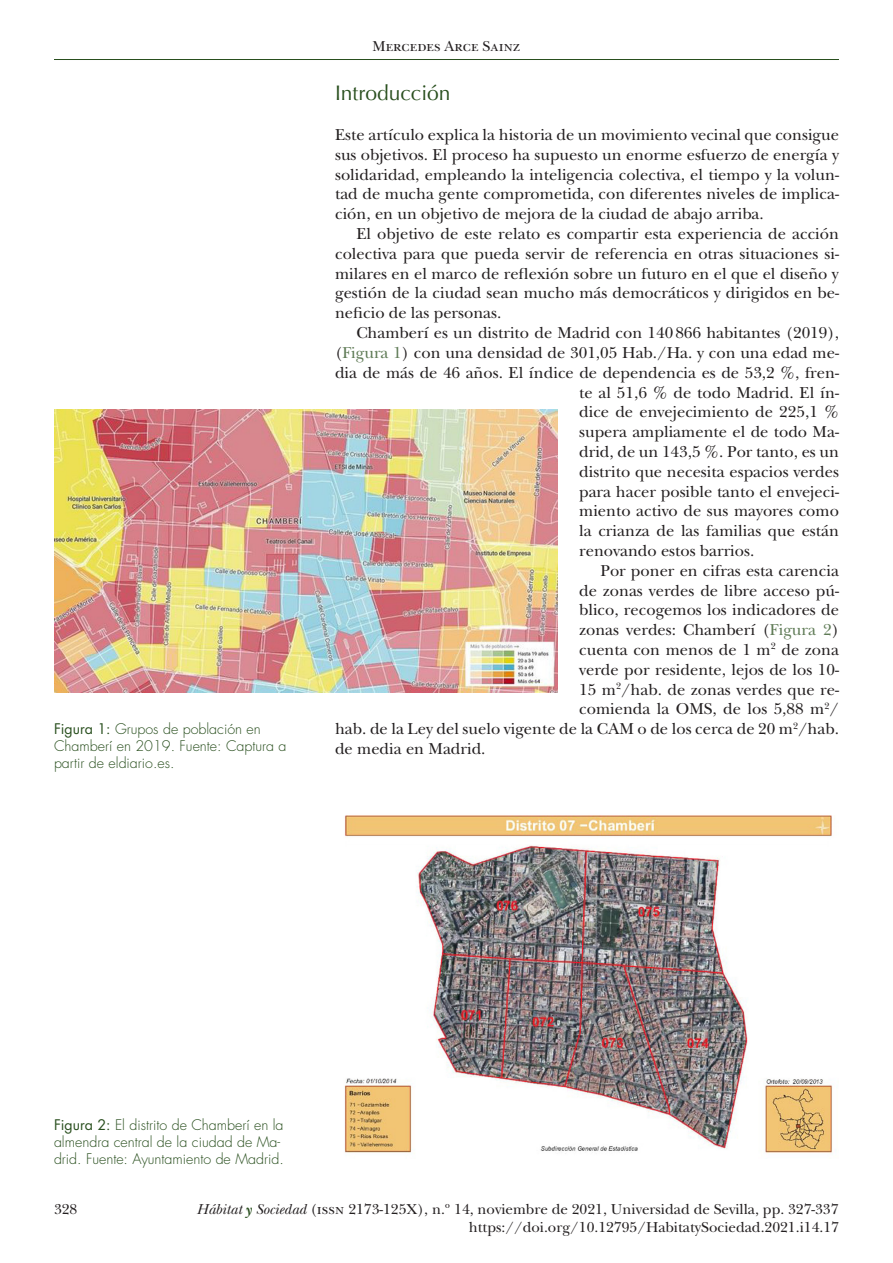
<style>
.page{position:relative;width:893px;height:1263px;background:#fff}
.page>*{position:absolute;margin:0;border:0;box-sizing:border-box;transform-origin:0 0}
.TXT_LADILLO_1{font:21px "Optima";color:#294f1e}
.TXT_normal{font:16.5px/19.8px "New Baskerville Std";color:#231f20;text-align:justify}
.TXT_INI_ES{font:16.5px/19.8px "New Baskerville Std";color:#231f20;text-align:justify}
.TXT_INI_ES-2{font:15px "New Baskerville Std";color:#231f20}
.TXT_PIEFOTO{font:300 14.25px/17.1px "Futura Std";color:#294f1e}
.s1{font-weight:400}
.s2{color:#5f7b56}
.s3{font-style:italic}
.s4{font-weight:700;font-style:italic;color:#294f1e}
</style>
<div class="page">
<hr style="left:54px;top:59px;width:785px;height:1px;background:#294f1e">
<img style="left:54px;top:409px;width:504px;height:284px">
<img style="left:344px;top:815px;width:489px;height:339px">
<p class="TXT_PIEFOTO" style="left:54px;top:721px;width:234px"><span class="s1">Figura 1:</span> Grupos de población en<br>Chamberí en 2019. Fuente: Captura a partir de eldiario.es.</p>
<p class="TXT_INI_ES-2" style="left:373px;top:37px;width:149px">Mercedes Arce Sainz</p>
<p class="TXT_LADILLO_1" style="left:335px;top:81px;width:117px">Introducción</p>
<p class="TXT_INI_ES" style="left:335px;top:125px;width:505px">Este artículo explica la historia de un movimiento vecinal que consigue sus objetivos. El proceso ha supuesto un enorme esfuerzo de energía y solidaridad, empleando la inteligencia colectiva, el tiempo y la volun&shy;tad de mucha gente comprometida, con diferentes niveles de implica&shy;ción, en un objetivo de mejora de la ciudad de abajo arriba.</p>
<p class="TXT_normal" style="left:335px;top:224px;width:505px;text-indent:21px">El objetivo de este relato es compartir esta experiencia de acción colectiva para que pueda servir de referencia en otras situaciones si&shy;milares en el marco de reflexión sobre un futuro en el que el diseño y gestión de la ciudad sean mucho más democráticos y dirigidos en be&shy;neficio de las personas.</p>
<p class="TXT_normal" style="left:356px;top:323px;width:484px">Chamberí es un distrito de Madrid con 140866 habitantes (2019),</p>
<p class="TXT_normal" style="left:335px;top:343px;width:505px">(<span class="s2">Figura 1</span>) con una densidad de 301,05 Hab./Ha. y con una edad me-</p>
<p class="TXT_normal" style="left:335px;top:363px;width:505px">dia de más de 46 años. El índice de dependencia es de 53,2 %, fren-</p>
<p class="TXT_normal" style="left:579px;top:382px;width:261px">te al 51,6 % de todo Madrid. El ín-</p>
<p class="TXT_normal" style="left:579px;top:402px;width:261px">dice de envejecimiento de 225,1 %</p>
<p class="TXT_normal" style="left:579px;top:422px;width:261px">supera ampliamente el de todo Ma-</p>
<p class="TXT_normal" style="left:579px;top:442px;width:261px">drid, de un 143,5 %. Por tanto, es un</p>
<p class="TXT_normal" style="left:579px;top:462px;width:261px">distrito que necesita espacios verdes</p>
<p class="TXT_normal" style="left:579px;top:481px;width:261px">para hacer posible tanto el envejeci-</p>
<p class="TXT_normal" style="left:579px;top:501px;width:261px">miento activo de sus mayores como</p>
<p class="TXT_normal" style="left:579px;top:521px;width:261px">la crianza de las familias que están</p>
<p class="TXT_normal" style="left:579px;top:541px;width:177px">renovando estos barrios.</p>
<p class="TXT_normal" style="left:600px;top:561px;width:240px">Por poner en cifras esta carencia</p>
<p class="TXT_normal" style="left:579px;top:580px;width:261px">de zonas verdes de libre acceso pú-</p>
<p class="TXT_normal" style="left:579px;top:600px;width:261px">blico, recogemos los indicadores de</p>
<p class="TXT_normal" style="left:579px;top:620px;width:261px">zonas verdes: Chamberí (<span class="s2">Figura 2</span>)</p>
<p class="TXT_normal" style="left:579px;top:640px;width:261px">cuenta con menos de 1 m<sup>2</sup> de zona</p>
<p class="TXT_normal" style="left:579px;top:660px;width:261px">verde por residente, lejos de los 10-</p>
<p class="TXT_normal" style="left:579px;top:679px;width:261px">15 m<sup>2</sup>/hab. de zonas verdes que re-</p>
<p class="TXT_normal" style="left:579px;top:699px;width:261px">comienda la OMS, de los 5,88 m<sup>2</sup>/</p>
<p class="TXT_normal" style="left:335px;top:719px;width:505px">hab. de la Ley del suelo vigente de la CAM o de los cerca de 20 m<sup>2</sup>/hab.</p>
<p class="TXT_normal" style="left:335px;top:739px;width:152px">de media en Madrid.</p>
<p class="TXT_PIEFOTO" style="left:54px;top:1117px;width:231px"><span class="s1">Figura 2:</span> El distrito de Chamberí en la almendra central de la ciudad de Ma&shy;drid. Fuente: Ayuntamiento de Madrid.</p>
<p class="TXT_INI_ES-2" style="left:54px;top:1201px;width:25px">328</p>
<p class="TXT_INI_ES-2" style="left:196px;top:1201px;width:644px"><span class="s3">Hábitat</span> <span class="s4">y</span> <span class="s3">Sociedad</span> (issn 2173-125X), n.º 14, noviembre de 2021, Universidad de Sevilla, pp. 327-337</p>
<p class="TXT_INI_ES-2" style="left:469px;top:1219px;width:372px">https://doi.org/10.12795/HabitatySociedad.2021.i14.17</p>
</div>
